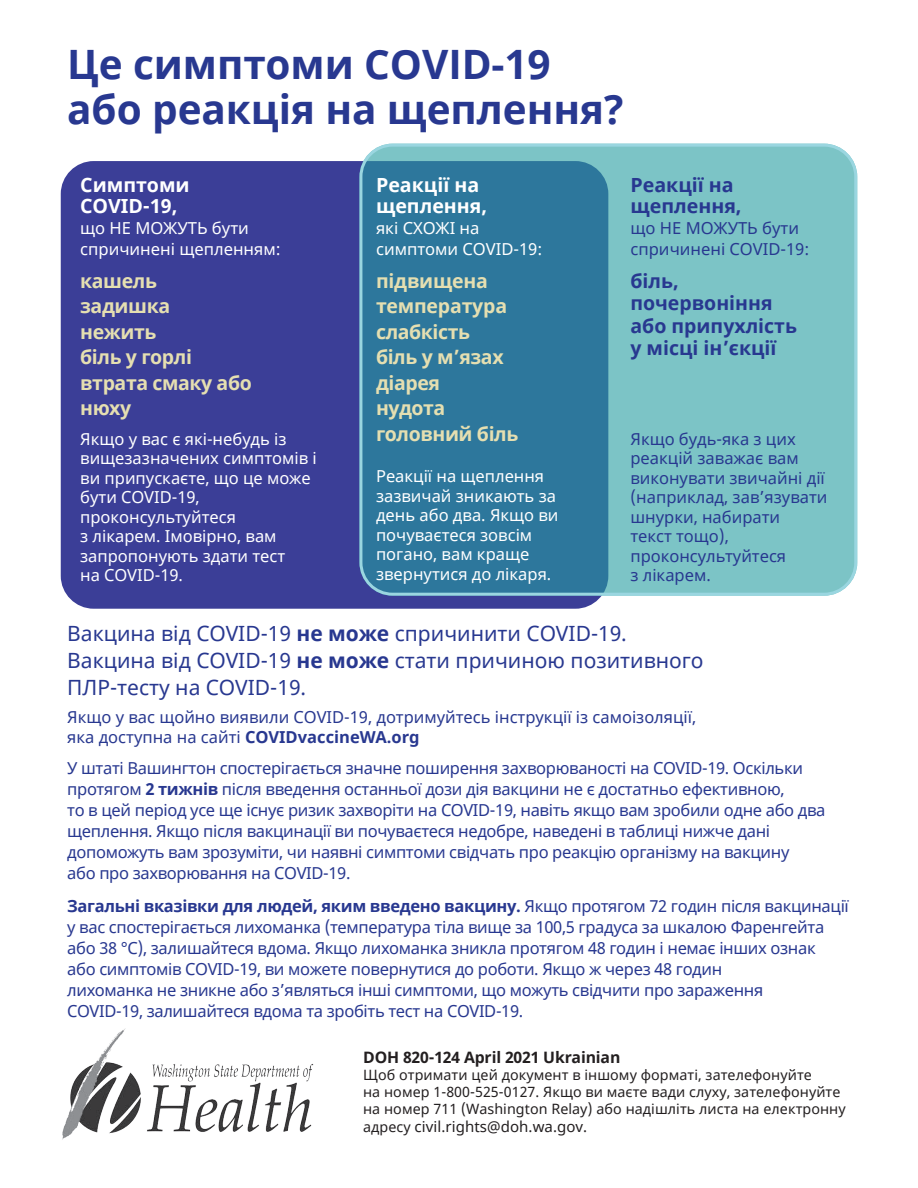
<style>
.page{position:relative;width:918px;height:1188px;background:#fff}
.page>*{position:absolute;margin:0;border:0;box-sizing:border-box;transform-origin:0 0}
.t1{font:700 40.5px/45px "Open Sans";color:#283890}
.t2{font:21px/27px "Noto Sans";color:#283890}
.t3{font:700 19.5px/25.5px "Noto Sans";letter-spacing:-.02em;color:#e5dfb1}
.t4{font:700 19.5px/22.5px "Noto Sans";color:#283890}
.t5{font:700 19.5px/21px "Noto Sans";color:#fff}
.t6{font:16.5px/21px "Noto Sans";letter-spacing:-.02em;color:#283890}
.t7{font:16.5px/19.5px "Noto Sans";color:#fff}
.t8{font:16.5px/19.5px "Noto Sans";color:#283890}
.t9{font:700 15.75px "Noto Sans";letter-spacing:-.01em;color:#231f20}
.t10{font:15px "Noto Sans";letter-spacing:.005em;color:#231f20}
.t11{font:14.25px/17.1px "Noto Sans";letter-spacing:.005em;color:#231f20}
.s1{font-weight:700}
.s2{font-size:14.25px}
</style>
<div class="page">
<img style="left:62px;top:1028px;width:252px;height:112px">
<div style="left:61px;top:161px;width:547px;height:448px;background:#3b3e97;border-radius:33px"></div>
<svg style="left:359px;top:144px;width:498px;height:452px;background:#579fb2"></svg>
<h1 class="t1" style="left:67px;top:41px;width:558px">Це симптоми COVID-19 або реакція на щеплення?</h1>
<p class="t5" style="left:80px;top:175px;width:111px">Симптоми<br>COVID-19,</p>
<p class="t7" style="left:80px;top:218px;width:202px;line-height:21px">що НЕ МОЖУТЬ бути спричинені щепленням:</p>
<p class="t5" style="left:376px;top:175px;width:113px">Реакції на щеплення,</p>
<p class="t7" style="left:376px;top:218px;width:168px;line-height:21px">які СХОЖІ на симптоми COVID-19:</p>
<p class="t4" style="left:630px;top:175px;width:113px;line-height:21px">Реакції на щеплення,</p>
<p class="t8" style="left:630px;top:218px;width:180px;line-height:21px">що НЕ МОЖУТЬ бути спричинені COVID-19:</p>
<p class="t3" style="left:80px;top:268px;width:173px">кашель задишка<br>нежить<br>біль у горлі втрата смаку або нюху</p>
<p class="t4" style="left:630px;top:270px;width:168px">біль, почервоніння або припухлість у місці ін’єкції</p>
<p class="t3" style="left:376px;top:268px;width:144px">підвищена температура слабкість<br>біль у м’язах діарея<br>нудота головний біль</p>
<p class="t7" style="left:80px;top:429px;width:238px">Якщо у вас є які-небудь із вищезазначених симптомів і ви припускаєте, що це може бути COVID-19, проконсультуйтеся<br>з лікарем. Імовірно, вам запропонують здати тест<br>на COVID-19.</p>
<p class="t8" style="left:630px;top:429px;width:199px">Якщо будь-яка з цих реакцій заважає вам виконувати звичайні дії (наприклад, зав’язувати шнурки, набирати<br>текст тощо), проконсультуйтеся<br>з лікарем.</p>
<p class="t7" style="left:376px;top:467px;width:184px">Реакції на щеплення зазвичай зникають за день або два. Якщо ви почуваєтеся зовсім погано, вам краще звернутися до лікаря.</p>
<p class="t2" style="left:67px;top:620px;width:638px">Вакцина від COVID-19 <span class="s1">не може</span> спричинити COVID-19.<br>Вакцина від COVID-19 <span class="s1">не може</span> стати причиною позитивного<br>ПЛР-тесту на COVID-19.</p>
<p class="t8" style="left:67px;top:708px;width:630px">Якщо у вас щойно виявили COVID-19, дотримуйтесь інструкції із самоізоляції, яка доступна на сайті <span class="s1">COVIDvaccineWA.org</span></p>
<p class="t6" style="left:67px;top:758px;width:760px">У штаті Вашингтон спостерігається значне поширення захворюваності на COVID-19. Оскільки протягом <span class="s1">2 тижнів</span> після введення останньої дози дія вакцини не є достатньо ефективною,<br>то в цей період усе ще існує ризик захворіти на COVID-19, навіть якщо вам зробили одне або два щеплення. Якщо після вакцинації ви почуваєтеся недобре, наведені в таблиці нижче дані допоможуть вам зрозуміти, чи наявні симптоми свідчать про реакцію організму на вакцину<br>або про захворювання на COVID-19.</p>
<p class="t6" style="left:67px;top:896px;width:783px"><span class="s1">Загальні вказівки для людей, яким введено вакцину.</span> Якщо протягом 72 годин після вакцинації у вас спостерігається лихоманка (температура тіла вище за 100,5 градуса за шкалою Фаренгейта або 38 °C), залишайтеся вдома. Якщо лихоманка зникла протягом 48 годин і немає інших ознак<br>або симптомів COVID-19, ви можете повернутися до роботи. Якщо ж через 48 годин<br>лихоманка не зникне або з’являться інші симптоми, що можуть свідчити про зараження<br>COVID-19, залишайтеся вдома та зробіть тест на COVID-19.</p>
<p class="t9" style="left:363px;top:1046px;width:259px">DOH 820-124 April 2021 Ukrainian</p>
<p class="t11" style="left:363px;top:1067px;width:484px">Щоб отримати цей документ в іншому форматі, зателефонуйте<br>на номер 1-800-525-0127. Якщо ви маєте вади слуху, зателефонуйте на номер 711 (Washington Relay) або надішліть листа на електронну</p>
<p class="t10" style="left:363px;top:1117px;width:226px"><span class="s2">адресу</span> civil.rights@doh.wa.gov.</p>
</div>
